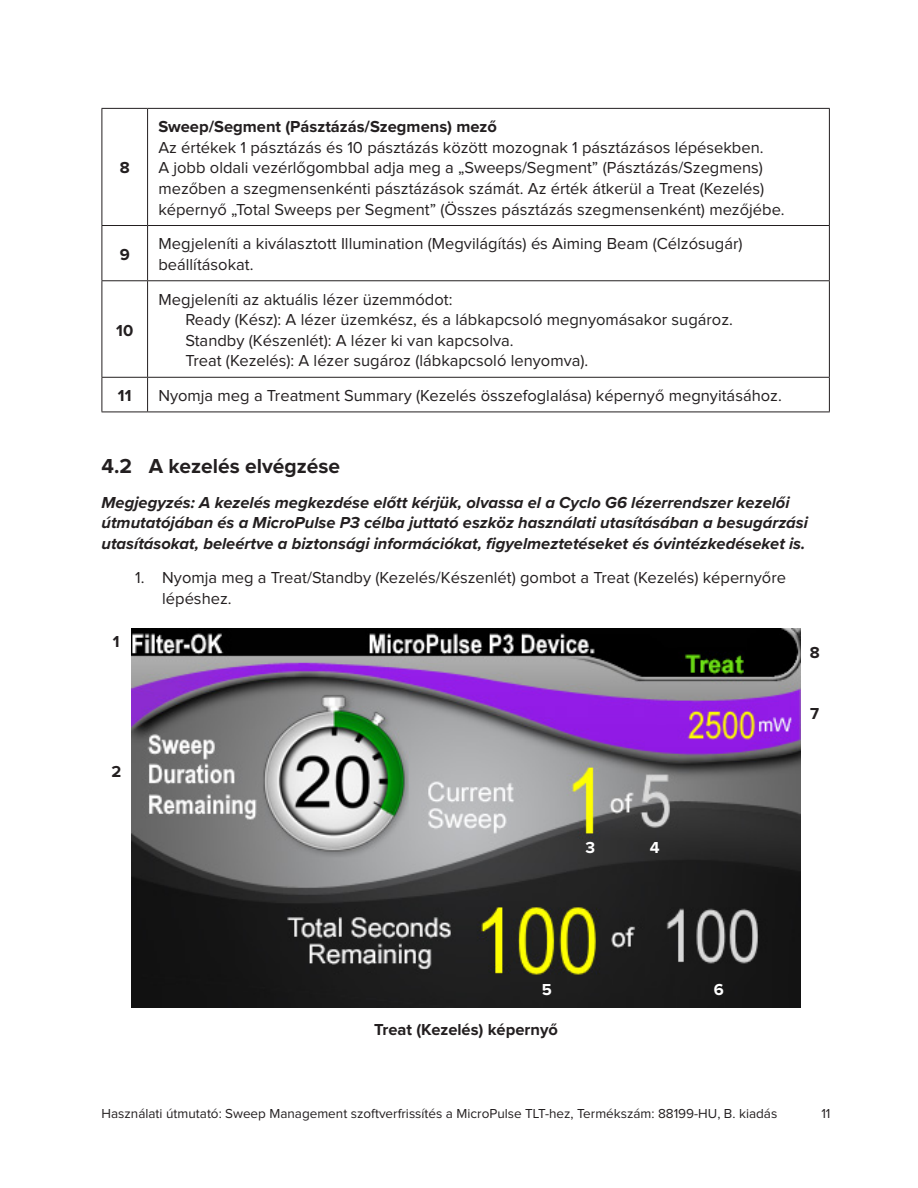
<style>
.page{position:relative;width:918px;height:1188px;background:#fff}
.page>*{position:absolute;margin:0;border:0;box-sizing:border-box;transform-origin:0 0}
.t1{font:700 21px "Proxima Nova";color:#231f20}
.base_nospace{font:16.5px/20.7px "Proxima Nova";color:#231f20}
.Note4{font:italic 700 16.5px/20.7px "Proxima Nova";color:#231f20}
.base{font:16.5px/20.7px "Proxima Nova";color:#231f20}
.intended_nospace{font:16.5px "Proxima Nova";color:#231f20}
.base_bold_nospace{font:700 16.5px "Proxima Nova";color:#231f20}
.image_caption{font:700 16.5px "Proxima Nova";color:#231f20}
.table2{font:700 16.5px "Proxima Nova";color:#231f20}
.callout_num{font:700 16.5px "Proxima Nova";color:#231f20}
.callout_num_white{font:700 16.5px "Proxima Nova";color:#fff}
.t2{font:13.5px "Proxima Nova";color:#231f20}
</style>
<div class="page">
<hr style="left:102px;top:108px;width:46px;height:1px;background:#231f20">
<hr style="left:102px;top:109px;width:1px;height:116px;background:#231f20">
<hr style="left:148px;top:108px;width:682px;height:1px;background:#231f20">
<hr style="left:147px;top:109px;width:1px;height:116px;background:#231f20">
<hr style="left:829px;top:109px;width:1px;height:116px;background:#231f20">
<hr style="left:102px;top:225px;width:46px;height:1px;background:#231f20">
<hr style="left:102px;top:226px;width:1px;height:54px;background:#231f20">
<hr style="left:148px;top:225px;width:682px;height:1px;background:#231f20">
<hr style="left:147px;top:226px;width:1px;height:54px;background:#231f20">
<hr style="left:829px;top:226px;width:1px;height:54px;background:#231f20">
<hr style="left:102px;top:280px;width:46px;height:1px;background:#231f20">
<hr style="left:102px;top:281px;width:1px;height:96px;background:#231f20">
<hr style="left:148px;top:280px;width:682px;height:1px;background:#231f20">
<hr style="left:147px;top:281px;width:1px;height:96px;background:#231f20">
<hr style="left:829px;top:281px;width:1px;height:96px;background:#231f20">
<hr style="left:102px;top:377px;width:46px;height:1px;background:#231f20">
<hr style="left:102px;top:378px;width:1px;height:34px;background:#231f20">
<hr style="left:148px;top:377px;width:682px;height:1px;background:#231f20">
<hr style="left:147px;top:378px;width:1px;height:34px;background:#231f20">
<hr style="left:829px;top:378px;width:1px;height:34px;background:#231f20">
<hr style="left:102px;top:412px;width:46px;height:1px;background:#231f20">
<hr style="left:148px;top:412px;width:682px;height:1px;background:#231f20">
<img style="left:132px;top:629px;width:669px;height:379px">
<p class="table2" style="left:120px;top:160px;width:11px">8</p>
<p class="base_bold_nospace" style="left:158px;top:119px;width:340px">Sweep/Segment (Pásztázás/Szegmens) mező</p>
<p class="base_nospace" style="left:158px;top:138px;width:607px">Az értékek 1 pásztázás és 10 pásztázás között mozognak 1 pásztázásos lépésekben.</p>
<p class="base_nospace" style="left:158px;top:158px;width:628px">A jobb oldali vezérlőgombbal adja meg a „Sweeps/Segment” (Pásztázás/Szegmens) mezőben a szegmensenkénti pásztázások számát. Az érték átkerül a Treat (Kezelés) képernyő „Total Sweeps per Segment” (Összes pásztázás szegmensenként) mezőjébe.</p>
<p class="table2" style="left:120px;top:247px;width:12px">9</p>
<p class="base" style="left:158px;top:234px;width:586px">Megjeleníti a kiválasztott Illumination (Megvilágítás) és Aiming Beam (Célzósugár) beállításokat.</p>
<p class="table2" style="left:116px;top:323px;width:19px">10</p>
<p class="base_nospace" style="left:158px;top:289px;width:296px">Megjeleníti az aktuális lézer üzemmódot:</p>
<p class="intended_nospace" style="left:185px;top:312px;width:549px">Ready (Kész): A lézer üzemkész, és a lábkapcsoló megnyomásakor sugároz.</p>
<p class="intended_nospace" style="left:185px;top:333px;width:330px">Standby (Készenlét): A lézer ki van kapcsolva.</p>
<p class="intended_nospace" style="left:185px;top:353px;width:404px">Treat (Kezelés): A lézer sugároz (lábkapcsoló lenyomva).</p>
<p class="table2" style="left:118px;top:388px;width:15px">11</p>
<p class="base" style="left:158px;top:386px;width:625px">Nyomja meg a Treatment Summary (Kezelés összefoglalása) képernyő megnyitásához.</p>
<p class="t1" style="left:102px;top:457px;width:240px">4.2 A kezelés elvégzése</p>
<p class="Note4" style="left:102px;top:491px;width:708px">Megjegyzés: A kezelés megkezdése előtt kérjük, olvassa el a Cyclo G6 lézerrendszer kezelői útmutatójában és a MicroPulse P3 célba juttató eszköz használati utasításában a besugárzási utasításokat, beleértve a biztonsági információkat, figyelmeztetéseket és óvintézkedéseket is.</p>
<p class="base_nospace" style="left:162px;top:568px;width:625px;text-indent:-27px">1. Nyomja meg a Treat/Standby (Kezelés/Készenlét) gombot a Treat (Kezelés) képernyőre lépéshez.</p>
<p class="callout_num" style="left:113px;top:634px;width:8px">1</p>
<p class="callout_num" style="left:111px;top:764px;width:11px">2</p>
<p class="callout_num_white" style="left:586px;top:840px;width:11px">3</p>
<p class="callout_num_white" style="left:650px;top:840px;width:11px">4</p>
<p class="callout_num_white" style="left:542px;top:982px;width:12px">5</p>
<p class="callout_num_white" style="left:714px;top:982px;width:12px">6</p>
<p class="image_caption" style="left:374px;top:1022px;width:185px">Treat (Kezelés) képernyő</p>
<p class="callout_num" style="left:810px;top:645px;width:11px">8</p>
<p class="callout_num" style="left:810px;top:706px;width:10px">7</p>
<p class="t2" style="left:102px;top:1108px;width:677px">Használati útmutató: Sweep Management szoftverfrissítés a MicroPulse TLT-hez, Termékszám: 88199-HU, B. kiadás</p>
<p class="t2" style="left:821px;top:1108px;width:11px">11</p>
</div>
